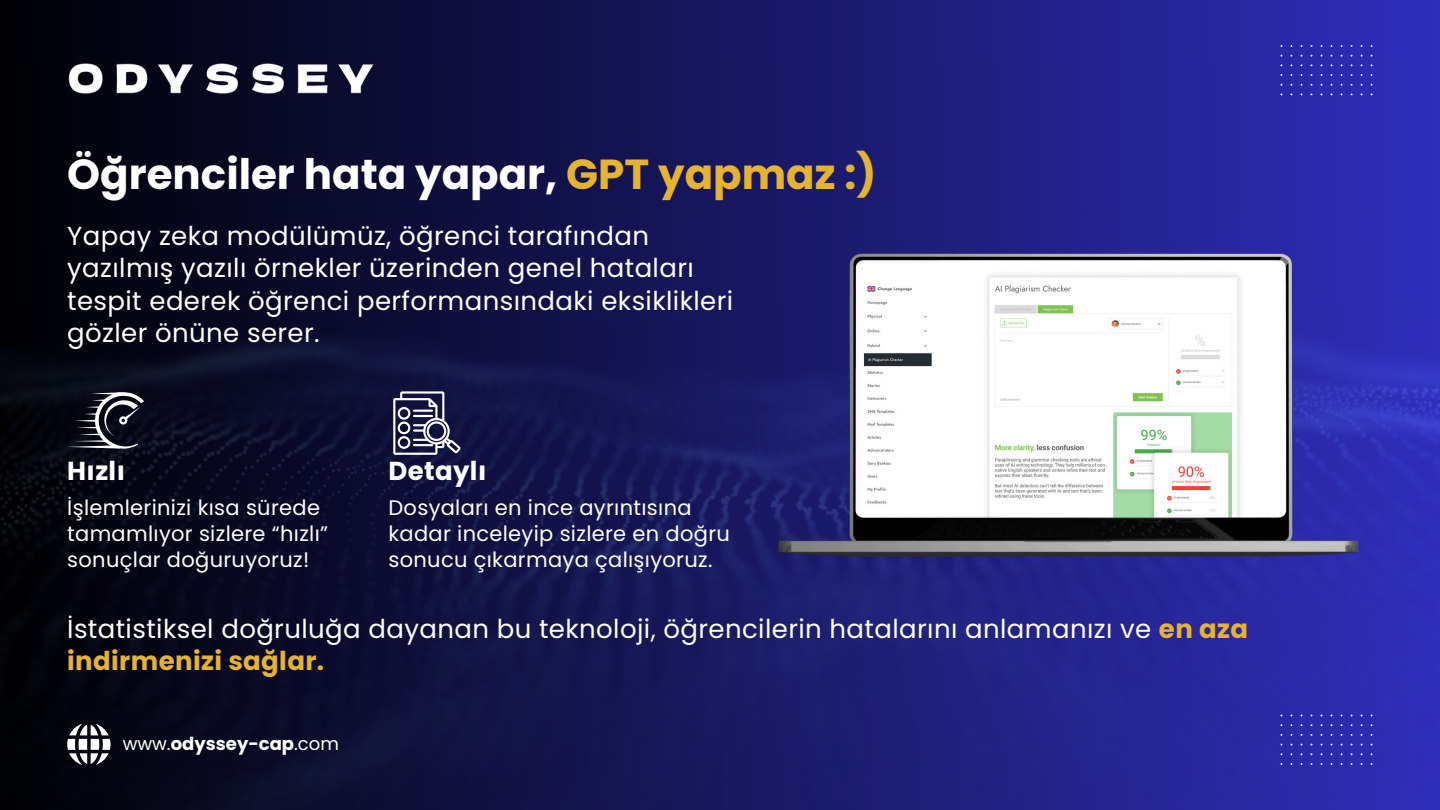
<style>
.page{position:relative;width:1440px;height:810px;background:#fff}
.page>*{position:absolute;margin:0;border:0;box-sizing:border-box;transform-origin:0 0}
.t1{font:700 42px "Poppins";color:#fff}
.t2{font:26px/32.2px "Poppins";letter-spacing:.015em;color:#fff}
.t3{font:700 26px "Poppins";letter-spacing:.015em;color:#fff}
.t4{font:21px/26.2px "Poppins";letter-spacing:.015em;color:#fff}
.t5{font:700 18px "Poppins";color:#fff}
.s1{color:#e6b32f}
.s2{font-weight:700;color:#e6b32f}
.s3{font-weight:400}
</style>
<div class="page">
<div style="left:0;top:0;width:1440px;height:810px;background:linear-gradient(to right,#010205,#302ebb)"></div>
<img style="left:67px;top:56px;width:310px;height:44px">
<svg style="left:67px;top:724px;width:44px;height:41px"></svg>
<svg style="left:1280px;top:45px;width:93px;height:50px;background:#3231af"></svg>
<svg style="left:1280px;top:715px;width:93px;height:50px;background:#3332ae"></svg>
<img style="left:779px;top:253px;width:580px;height:303px">
<svg style="left:67px;top:391px;width:77px;height:58px;background:#333540"></svg>
<svg style="left:393px;top:391px;width:68px;height:64px"></svg>
<p class="t1" style="left:67px;top:145px;width:811px">Öğrenciler hata yapar, <span class="s1">GPT yapmaz :)</span></p>
<p class="t2" style="left:67px;top:220px;width:668px">Yapay zeka modülümüz, öğrenci tarafından yazılmış yazılı örnekler üzerinden genel hataları tespit ederek öğrenci performansındaki eksiklikleri gözler önüne serer.</p>
<h2 class="t3" style="left:67px;top:453px;width:59px">Hızlı</h2>
<h4 class="t3" style="left:388px;top:453px;width:99px">Detaylı</h4>
<p class="t4" style="left:67px;top:494px;width:262px">İşlemlerinizi kısa sürede tamamlıyor sizlere “hızlı” sonuçlar doğuruyoruz!</p>
<h2 class="t4" style="left:388px;top:494px;width:343px">Dosyaları en ince ayrıntısına kadar inceleyip sizlere en doğru sonucu çıkarmaya çalışıyoruz.</h2>
<h4 class="t2" style="left:67px;top:613px;width:1182px">İstatistiksel doğruluğa dayanan bu teknoloji, öğrencilerin hatalarını anlamanızı ve <span class="s2">en aza indirmenizi sağlar.</span></h4>
<p class="t5" style="left:123px;top:731px;width:218px"><span class="s3">www.</span>odyssey-cap<span class="s3">.com</span></p>
</div>
